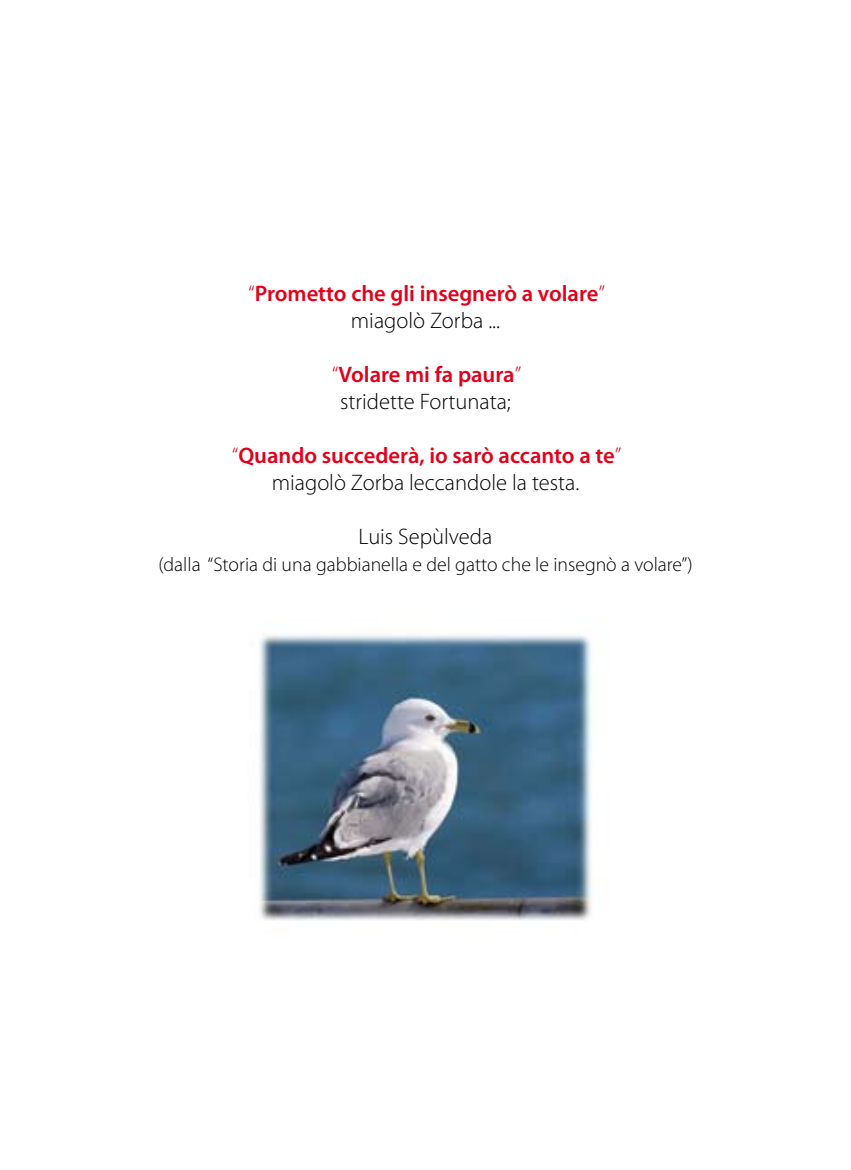
<style>
.page{position:relative;width:851px;height:1170px;background:#fff}
.page>*{position:absolute;margin:0;border:0;box-sizing:border-box;transform-origin:0 0}
.t1{font:600 22.5px/27px "Myriad Pro";color:#e2001a;text-align:center}
.t2{font:300 22.5px/27px "Myriad Pro";color:#000;text-align:center}
.t3{font:300 19.75px "Myriad Pro";color:#000}
.s1{font-weight:300}
.s2{font-weight:300;color:#000}
.s3{color:#e2001a}
.s4{font-weight:600;color:#e2001a}
</style>
<div class="page">
<img style="left:259px;top:634px;width:334px;height:287px">
<p class="t1" style="left:248px;top:279px;width:358px"><span class="s1">“</span>Prometto che gli insegnerò a volare<span class="s1">” </span><span class="s2">miagolò Zorba ...</span></p>
<p class="t2" style="left:332px;top:360px;width:191px"><span class="s3">“</span><span class="s4">Volare mi fa paura</span><span class="s3">” </span>stridette Fortunata;</p>
<p class="t1" style="left:232px;top:441px;width:391px"><span class="s1">“</span>Quando succederà, io sarò accanto a te<span class="s1">” </span><span class="s2">miagolò Zorba leccandole la testa.</span></p>
<p class="t2" style="left:358px;top:522px;width:135px">Luis Sepùlveda</p>
<p class="t3" style="left:158px;top:552px;width:535px">(dalla “Storia di una gabbianella e del gatto che le insegnò a volare”)</p>
</div>
